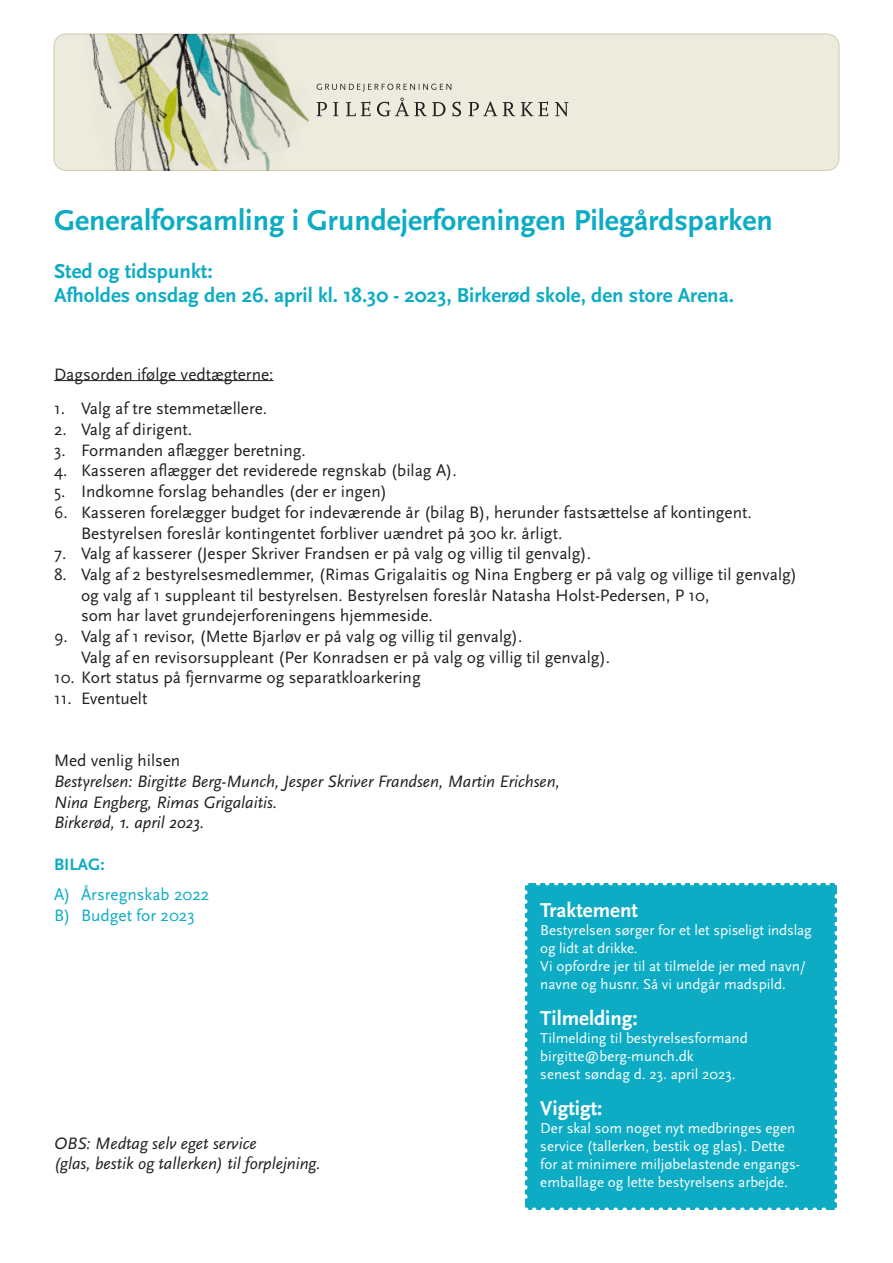
<style>
.page{position:relative;width:893px;height:1263px;background:#fff}
.page>*{position:absolute;margin:0;border:0;box-sizing:border-box;transform-origin:0 0}
.t1{font:700 30px "Scala Sans";color:#0eacc4}
.t2{font:700 21px/24px "Scala Sans";color:#0eacc4}
.t3{font:700 21px "Scala Sans";color:#fff}
.t4{font:17.25px/20.7px "Scala Sans";color:#231f20}
.t5{font:italic 17.25px/20.7px "Scala Sans";color:#231f20}
.t6{font:17.25px "Scala Sans";color:#0eacc4}
.t7{font:700 17.25px "Scala Sans";color:#0eacc4}
.t8{font:15px/18px "Scala Sans";color:#fff}
</style>
<div class="page">
<hr style="left:54px;top:380px;width:220px;height:1px;background:#231f20">
<div style="left:525px;top:883px;width:312px;height:327px;background:#0eacc4"></div>
<svg style="left:525px;top:892px;width:2px;height:318px"></svg>
<svg style="left:534px;top:1207px;width:303px;height:3px"></svg>
<svg style="left:834px;top:883px;width:3px;height:317px"></svg>
<svg style="left:525px;top:883px;width:303px;height:2px"></svg>
<div style="left:54px;top:34px;width:785px;height:136px;background:#edeade;border-radius:12px"></div>
<div style="left:54px;top:34px;width:785px;height:137px;border:1px solid #d1cbae;border-radius:12px"></div>
<img style="left:75px;top:34px;width:70px;height:136px">
<img style="left:217px;top:85px;width:92px;height:85px">
<img style="left:131px;top:83px;width:86px;height:87px">
<img style="left:145px;top:34px;width:57px;height:62px">
<img style="left:89px;top:89px;width:91px;height:81px">
<img style="left:202px;top:34px;width:86px;height:74px">
<svg style="left:317px;top:84px;width:134px;height:8px"></svg>
<svg style="left:317px;top:98px;width:251px;height:18px"></svg>
<p class="t1" style="left:54px;top:204px;width:720px">Generalforsamling i Grundejerforeningen Pilegårdsparken</p>
<p class="t2" style="left:54px;top:260px;width:681px">Sted og tidspunkt:<br>Afholdes onsdag den 26. april kl. 18.30 - 2023, Birkerød skole, den store Arena.</p>
<p class="t4" style="left:54px;top:364px;width:221px">Dagsorden ifølge vedtægterne:</p>
<p class="t4" style="left:54px;top:399px;width:215px">1. Valg af tre stemmetællere.</p>
<p class="t4" style="left:54px;top:419px;width:140px">2. Valg af dirigent.</p>
<p class="t4" style="left:54px;top:440px;width:253px">3. Formanden aflægger beretning.</p>
<p class="t4" style="left:54px;top:461px;width:404px">4. Kasseren aflægger det reviderede regnskab (bilag A).</p>
<p class="t4" style="left:54px;top:481px;width:335px">5. Indkomne forslag behandles (der er ingen)</p>
<p class="t4" style="left:81px;top:502px;width:672px;text-indent:-27px">6. Kasseren forelægger budget for indeværende år (bilag B), herunder fastsættelse af kontingent.<br>Bestyrelsen foreslår kontingentet forbliver uændret på 300 kr. årligt.</p>
<p class="t4" style="left:54px;top:544px;width:538px">7. Valg af kasserer (Jesper Skriver Frandsen er på valg og villig til genvalg).</p>
<p class="t4" style="left:81px;top:564px;width:718px;text-indent:-27px">8. Valg af 2 bestyrelsesmedlemmer, (Rimas Grigalaitis og Nina Engberg er på valg og villige til genvalg) og valg af 1 suppleant til bestyrelsen. Bestyrelsen foreslår Natasha Holst-Pedersen, P 10,<br>som har lavet grundejerforeningens hjemmeside.</p>
<p class="t4" style="left:81px;top:626px;width:531px;text-indent:-27px">9. Valg af 1 revisor, (Mette Bjarløv er på valg og villig til genvalg).<br>Valg af en revisorsuppleant (Per Konradsen er på valg og villig til genvalg).</p>
<p class="t4" style="left:54px;top:668px;width:368px">10. Kort status på fjernvarme og separatkloarkering</p>
<p class="t4" style="left:54px;top:688px;width:95px">11. Eventuelt</p>
<p class="t4" style="left:54px;top:751px;width:128px">Med venlig hilsen</p>
<p class="t5" style="left:54px;top:771px;width:507px">Bestyrelsen: Birgitte Berg-Munch, Jesper Skriver Frandsen, Martin Erichsen,<br>Nina Engberg, Rimas Grigalaitis.</p>
<p class="t5" style="left:54px;top:813px;width:152px">Birkerød, 1. april 2023.</p>
<p class="t7" style="left:54px;top:855px;width:52px">BILAG:</p>
<p class="t6" style="left:54px;top:885px;width:157px">A) Årsregnskab 2022</p>
<p class="t6" style="left:54px;top:906px;width:142px">B) Budget for 2023</p>
<p class="t3" style="left:540px;top:899px;width:99px">Traktement</p>
<p class="t8" style="left:540px;top:921px;width:273px">Bestyrelsen sørger for et let spiseligt indslag og lidt at drikke.</p>
<p class="t8" style="left:540px;top:957px;width:267px">Vi opfordre jer til at tilmelde jer med navn/ navne og husnr. Så vi undgår madspild.</p>
<p class="t3" style="left:540px;top:1007px;width:99px">Tilmelding:</p>
<p class="t8" style="left:540px;top:1029px;width:209px">Tilmelding til bestyrelsesformand</p>
<p class="t8" style="left:540px;top:1047px;width:155px">birgitte@berg-munch.dk</p>
<p class="t8" style="left:540px;top:1065px;width:197px">senest søndag d. 23. april 2023.</p>
<p class="t3" style="left:540px;top:1097px;width:64px">Vigtigt:</p>
<p class="t8" style="left:540px;top:1119px;width:260px">Der skal som noget nyt medbringes egen service (tallerken, bestik og glas). Dette for at minimere miljøbelastende engangs&shy;emballage og lette bestyrelsens arbejde.</p>
<p class="t5" style="left:54px;top:1133px;width:204px">OBS: Medtag selv eget service</p>
<p class="t5" style="left:54px;top:1153px;width:268px">(glas, bestik og tallerken) til forplejning.</p>
</div>
